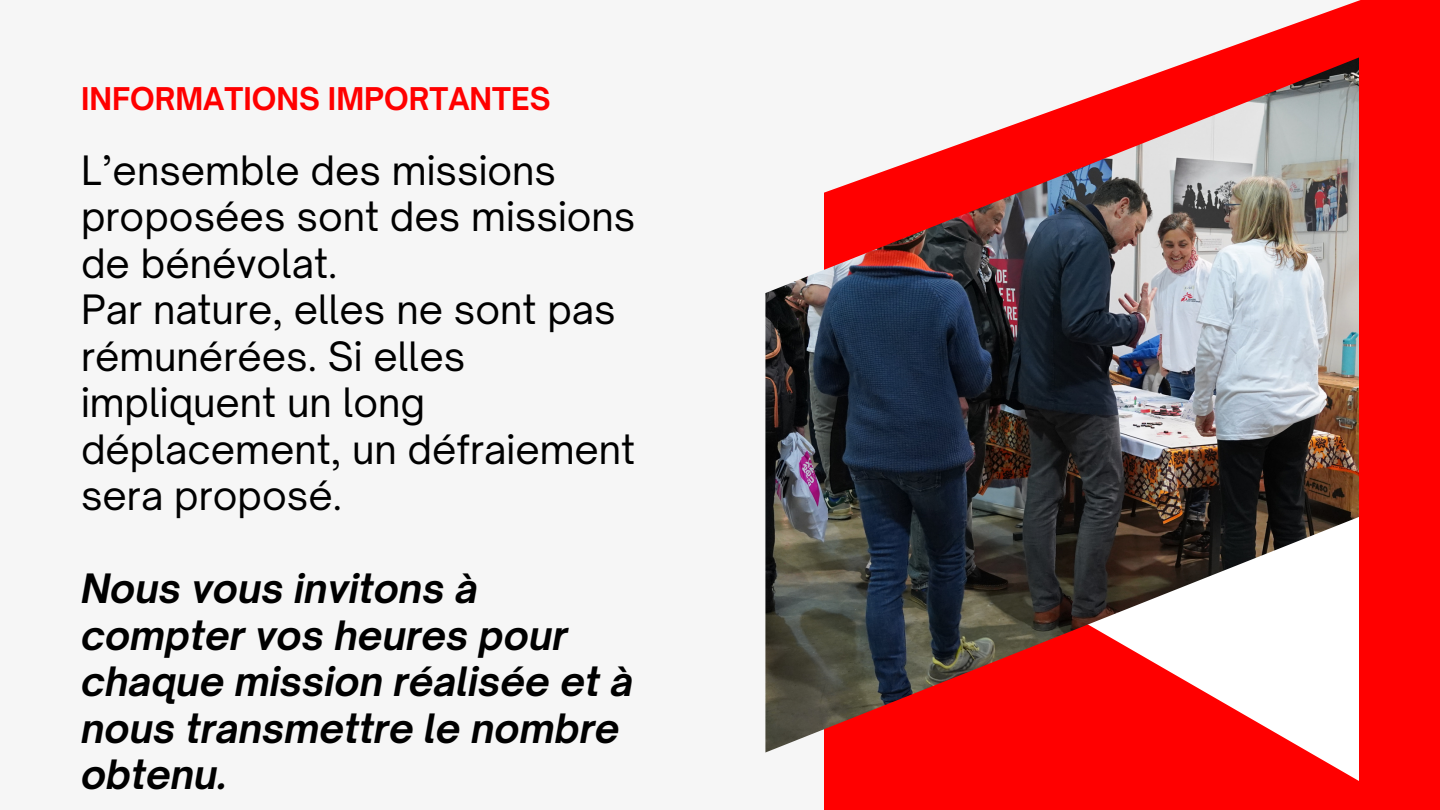
<style>
.page{position:relative;width:1440px;height:810px;background:#f6f6f6}
.page>*{position:absolute;margin:0;border:0;box-sizing:border-box;transform-origin:0 0}
.t1{font:38.7px/46.5px "Open Sauce One";color:#000}
.t2{font:italic 700 38.7px/46.5px "Open Sauce One";color:#000}
.t3{font:700 30px "Open Sauce One";color:#f00}
</style>
<div class="page">
<svg style="left:824px;top:0;width:616px;height:810px;fill:#f00"></svg>
<div style="left:913px;top:753px;width:446px;height:28px;background:#f00"></div>
<img style="left:765px;top:57px;width:594px;height:696px">
<p class="t3" style="left:81px;top:80px;width:471px">INFORMATIONS IMPORTANTES</p>
<h2 class="t1" style="left:81px;top:147px;width:556px">L’ensemble des missions proposées sont des missions de bénévolat.<br>Par nature, elles ne sont pas rémunérées. Si elles impliquent un long déplacement, un défraiement sera proposé.</h2>
<h1 class="t2" style="left:81px;top:565px;width:554px">Nous vous invitons à compter vos heures pour chaque mission réalisée et à nous transmettre le nombre obtenu.</h1>
</div>
